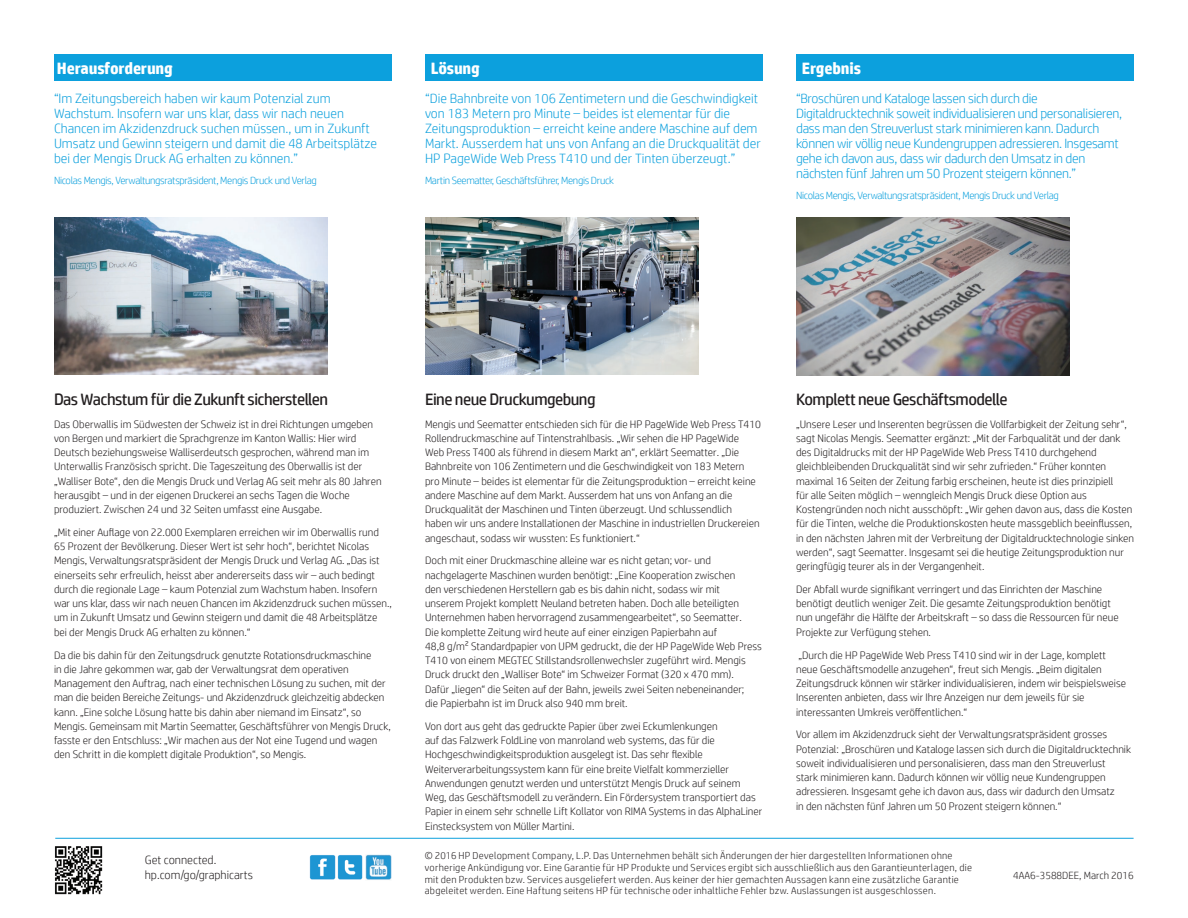
<style>
.page{position:relative;width:1188px;height:918px;background:#fff}
.page>*{position:absolute;margin:0;border:0;box-sizing:border-box;transform-origin:0 0}
.sub-headers{font:16.5px "HP Simplified";letter-spacing:-.03em;color:#231f20}
.t1{font:700 16.5px "HP Simplified";letter-spacing:-.01em;color:#fff}
.t2{font:300 13.5px/15px "HP Simplified";letter-spacing:-.005em;color:#0ca0dd}
.body{font:300 12px/15px "HP Simplified";color:#231f20}
.body-2{font:300 10.8px/14.2px "HP Simplified";color:#231f20}
.t3{font:300 10.5px "HP Simplified";letter-spacing:-.03em;color:#0ca0dd}
.Copyright{font:300 10.5px "HP Simplified";color:#231f20}
.Copyright-2{font:300 10.2px/11.7px "HP Simplified";letter-spacing:.025em;color:#231f20}
</style>
<div class="page">
<img style="left:55px;top:846px;width:48px;height:49px">
<hr style="left:55px;top:838px;width:1079px;height:1px;background:#0ca0dd">
<div style="left:54px;top:54px;width:338px;height:27px;background:#0ca0dd"></div>
<div style="left:425px;top:54px;width:338px;height:27px;background:#0ca0dd"></div>
<div style="left:796px;top:54px;width:338px;height:27px;background:#0ca0dd"></div>
<img style="left:309px;top:855px;width:26px;height:25px">
<img style="left:337px;top:855px;width:26px;height:25px">
<img style="left:366px;top:855px;width:25px;height:25px">
<img style="left:425px;top:217px;width:273px;height:158px">
<img style="left:796px;top:217px;width:274px;height:158px">
<img style="left:54px;top:217px;width:273px;height:158px">
<p class="t1" style="left:57px;top:58px;width:117px">Herausforderung</p>
<p class="t1" style="left:431px;top:58px;width:50px">Lösung</p>
<p class="t1" style="left:802px;top:58px;width:61px">Ergebnis</p>
<p class="t2" style="left:54px;top:91px;width:325px">“Im Zeitungsbereich haben wir kaum Potenzial zum Wachstum. Insofern war uns klar, dass wir nach neuen Chancen im Akzidenzdruck suchen müssen., um in Zukunft Umsatz und Gewinn steigern und damit die 48 Arbeitsplätze bei der Mengis Druck AG erhalten zu können.”</p>
<p class="t3" style="left:54px;top:174px;width:264px">Nicolas Mengis, Verwaltungsratspräsident, Mengis Druck und Verlag</p>
<p class="t2" style="left:425px;top:91px;width:337px">“Die Bahnbreite von 106 Zentimetern und die Geschwindigkeit von 183 Metern pro Minute – beides ist elementar für die Zeitungsproduktion – erreicht keine andere Maschine auf dem Markt. Ausserdem hat uns von Anfang an die Druckqualität der HP PageWide Web Press T410 und der Tinten überzeugt.”</p>
<p class="t3" style="left:425px;top:174px;width:190px">Martin Seematter, Geschäftsführer, Mengis Druck</p>
<p class="t2" style="left:796px;top:91px;width:328px">“Broschüren und Kataloge lassen sich durch die Digitaldrucktechnik soweit individualisieren und personalisieren, dass man den Streuverlust stark minimieren kann. Dadurch können wir völlig neue Kundengruppen adressieren. Insgesamt gehe ich davon aus, dass wir dadurch den Umsatz in den nächsten fünf Jahren um 50 Prozent steigern können.”</p>
<p class="t3" style="left:796px;top:189px;width:264px">Nicolas Mengis, Verwaltungsratspräsident, Mengis Druck und Verlag</p>
<p class="sub-headers" style="left:54px;top:388px;width:276px">Das Wachstum für die Zukunft sicherstellen</p>
<p class="body-2" style="left:54px;top:417px;width:329px">Das Oberwallis im Südwesten der Schweiz ist in drei Richtungen umgeben von Bergen und markiert die Sprachgrenze im Kanton Wallis: Hier wird Deutsch beziehungsweise Walliserdeutsch gesprochen, während man im Unterwallis Französisch spricht. Die Tageszeitung des Oberwallis ist der „Walliser Bote“, den die Mengis Druck und Verlag AG seit mehr als 80 Jahren herausgibt – und in der eigenen Druckerei an sechs Tagen die Woche produziert. Zwischen 24 und 32 Seiten umfasst eine Ausgabe.</p>
<p class="body-2" style="left:54px;top:525px;width:339px">„Mit einer Auflage von 22.000 Exemplaren erreichen wir im Oberwallis rund 65 Prozent der Bevölkerung. Dieser Wert ist sehr hoch“, berichtet Nicolas Mengis, Verwaltungsratspräsident der Mengis Druck und Verlag AG. „Das ist einerseits sehr erfreulich, heisst aber andererseits dass wir – auch bedingt durch die regionale Lage – kaum Potenzial zum Wachstum haben. Insofern war uns klar, dass wir nach neuen Chancen im Akzidenzdruck suchen müssen., um in Zukunft Umsatz und Gewinn steigern und damit die 48 Arbeitsplätze bei der Mengis Druck AG erhalten zu können.“</p>
<p class="body-2" style="left:54px;top:647px;width:338px">Da die bis dahin für den Zeitungsdruck genutzte Rotationsdruckmaschine<br>in die Jahre gekommen war, gab der Verwaltungsrat dem operativen Management den Auftrag, nach einer technischen Lösung zu suchen, mit der man die beiden Bereiche Zeitungs- und Akzidenzdruck gleichzeitig abdecken kann. „Eine solche Lösung hatte bis dahin aber niemand im Einsatz“, so Mengis. Gemeinsam mit Martin Seematter, Geschäftsführer von Mengis Druck, fasste er den Entschluss: „Wir machen aus der Not eine Tugend und wagen den Schritt in die komplett digitale Produktion“, so Mengis.</p>
<p class="body" style="left:145px;top:852px;width:110px">Get connected. hp.com/go/graphicarts</p>
<p class="sub-headers" style="left:425px;top:388px;width:172px">Eine neue Druckumgebung</p>
<p class="body-2" style="left:425px;top:417px;width:338px">Mengis und Seematter entschieden sich für die HP PageWide Web Press T410<br>Rollendruckmaschine auf Tintenstrahlbasis. „Wir sehen die HP PageWide<br>Web Press T400 als führend in diesem Markt an“, erklärt Seematter. „Die Bahnbreite von 106 Zentimetern und die Geschwindigkeit von 183 Metern pro Minute – beides ist elementar für die Zeitungsproduktion – erreicht keine andere Maschine auf dem Markt. Ausserdem hat uns von Anfang an die Druckqualität der Maschinen und Tinten überzeugt. Und schlussendlich haben wir uns andere Installationen der Maschine in industriellen Druckereien angeschaut, sodass wir wussten: Es funktioniert.“</p>
<p class="body-2" style="left:425px;top:553px;width:338px">Doch mit einer Druckmaschine alleine war es nicht getan; vor- und nachgelagerte Maschinen wurden benötigt: „Eine Kooperation zwischen<br>den verschiedenen Herstellern gab es bis dahin nicht, sodass wir mit<br>unserem Projekt komplett Neuland betreten haben. Doch alle beteiligten Unternehmen haben hervorragend zusammengearbeitet“, so Seematter.<br>Die komplette Zeitung wird heute auf einer einzigen Papierbahn auf<br>48,8 g/m2 Standardpapier von UPM gedruckt, die der HP PageWide Web Press T410 von einem MEGTEC Stillstandsrollenwechsler zugeführt wird. Mengis Druck druckt den „Walliser Bote“ im Schweizer Format (320 x 470 mm).<br>Dafür „liegen“ die Seiten auf der Bahn, jeweils zwei Seiten nebeneinander;<br>die Papierbahn ist im Druck also 940 mm breit.</p>
<p class="body-2" style="left:425px;top:719px;width:339px">Von dort aus geht das gedruckte Papier über zwei Eckumlenkungen<br>auf das Falzwerk FoldLine von manroland web systems, das für die Hochgeschwindigkeitsproduktion ausgelegt ist. Das sehr flexible Weiterverarbeitungssystem kann für eine breite Vielfalt kommerzieller Anwendungen genutzt werden und unterstützt Mengis Druck auf seinem Weg, das Geschäftsmodell zu verändern. Ein Fördersystem transportiert das Papier in einem sehr schnelle Lift Kollator von RIMA Systems in das AlphaLiner Einstecksystem von Müller Martini.</p>
<p class="sub-headers" style="left:796px;top:388px;width:213px">Komplett neue Geschäftsmodelle</p>
<p class="body-2" style="left:796px;top:417px;width:339px">„Unsere Leser und Inserenten begrüssen die Vollfarbigkeit der Zeitung sehr“, sagt Nicolas Mengis. Seematter ergänzt: „Mit der Farbqualität und der dank des Digitaldrucks mit der HP PageWide Web Press T410 durchgehend gleichbleibenden Druckqualität sind wir sehr zufrieden.“ Früher konnten maximal 16 Seiten der Zeitung farbig erscheinen, heute ist dies prinzipiell<br>für alle Seiten möglich – wenngleich Mengis Druck diese Option aus Kostengründen noch nicht ausschöpft: „Wir gehen davon aus, dass die Kosten für die Tinten, welche die Produktionskosten heute massgeblich beeinflussen, in den nächsten Jahren mit der Verbreitung der Digitaldrucktechnologie sinken werden“, sagt Seematter. Insgesamt sei die heutige Zeitungsproduktion nur geringfügig teurer als in der Vergangenheit.</p>
<p class="body-2" style="left:796px;top:582px;width:324px">Der Abfall wurde signifikant verringert und das Einrichten der Maschine benötigt deutlich weniger Zeit. Die gesamte Zeitungsproduktion benötigt nun ungefähr die Hälfte der Arbeitskraft – so dass die Ressourcen für neue Projekte zur Verfügung stehen.</p>
<p class="body-2" style="left:796px;top:647px;width:331px">„Durch die HP PageWide Web Press T410 sind wir in der Lage, komplett neue Geschäftsmodelle anzugehen“, freut sich Mengis. „Beim digitalen Zeitungsdruck können wir stärker individualisieren, indem wir beispielsweise Inserenten anbieten, dass wir Ihre Anzeigen nur dem jeweils für sie interessanten Umkreis veröffentlichen.“</p>
<p class="body-2" style="left:796px;top:727px;width:337px">Vor allem im Akzidenzdruck sieht der Verwaltungsratspräsident grosses Potenzial: „Broschüren und Kataloge lassen sich durch die Digitaldrucktechnik soweit individualisieren und personalisieren, dass man den Streuverlust<br>stark minimieren kann. Dadurch können wir völlig neue Kundengruppen adressieren. Insgesamt gehe ich davon aus, dass wir dadurch den Umsatz<br>in den nächsten fünf Jahren um 50 Prozent steigern können.“</p>
<p class="Copyright-2" style="left:425px;top:850px;width:549px">© 2016 HP Development Company, L.P. Das Unternehmen behält sich Änderungen der hier dargestellten Informationen ohne vorherige Ankündigung vor. Eine Garantie für HP Produkte und Services ergibt sich ausschließlich aus den Garantieunterlagen, die mit den Produkten bzw. Services ausgeliefert werden. Aus keiner der hier gemachten Aussagen kann eine zusätzliche Garantie abgeleitet werden. Eine Haftung seitens HP für technische oder inhaltliche Fehler bzw. Auslassungen ist ausgeschlossen.</p>
<p class="Copyright" style="left:1013px;top:868px;width:122px">4AA6-3588DEE, March 2016</p>
</div>
